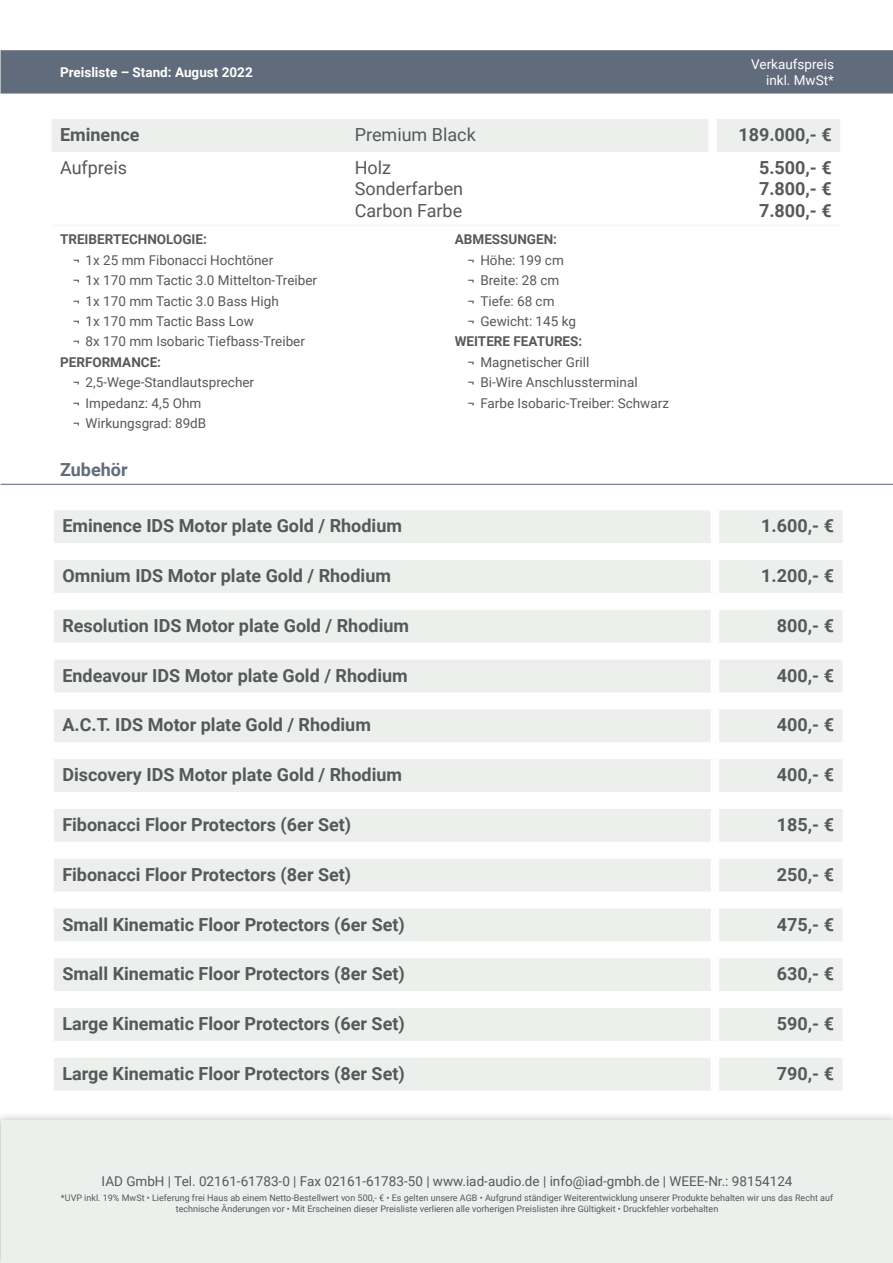
<style>
.page{position:relative;width:893px;height:1263px;background:#fff}
.page>*{position:absolute;margin:0;border:0;box-sizing:border-box;transform-origin:0 0}
.Artikel-Headline-Nam{font:700 18px "Roboto";color:#57585a}
.Artikel-Headline-VKP{font:700 18px "Roboto";color:#57585a}
.Artikel-Headline-Pre{font:18px "Roboto";color:#57585a}
.Kategorie-Headline{font:700 18px "Roboto";color:#606c7c}
.t1{font:13.5px "Roboto";color:#57585a}
.Artikel-Text{font:700 13.5px "Roboto";color:#57585a}
.t2{font:700 13.5px "Roboto";color:#fff}
.t3{font:13.5px/16.2px "Roboto";color:#fff;text-align:right}
.t4{font:9px/10.8px "Roboto";color:#57585a;text-align:center}
</style>
<div class="page">
<div style="left:0;top:1112px;width:893px;height:151px;background:#231f20;opacity:.35"></div>
<div style="left:1px;top:1121px;width:892px;height:142px;background:#edefed"></div>
<div style="left:1px;top:50px;width:892px;height:44px;background:#606c7c"></div>
<hr style="left:1px;top:484px;width:892px;height:1px;background:#606c7c">
<div style="left:54px;top:510px;width:788px;height:33px;background:#edefed"></div>
<div style="left:711px;top:510px;width:8px;height:33px;background:#fff"></div>
<div style="left:54px;top:809px;width:788px;height:33px;background:#edefed"></div>
<div style="left:711px;top:809px;width:8px;height:33px;background:#fff"></div>
<div style="left:54px;top:660px;width:788px;height:32px;background:#edefed"></div>
<div style="left:711px;top:660px;width:8px;height:32px;background:#fff"></div>
<div style="left:54px;top:958px;width:788px;height:33px;background:#edefed"></div>
<div style="left:711px;top:958px;width:8px;height:33px;background:#fff"></div>
<div style="left:54px;top:560px;width:788px;height:33px;background:#edefed"></div>
<div style="left:711px;top:560px;width:8px;height:33px;background:#fff"></div>
<div style="left:54px;top:859px;width:788px;height:32px;background:#edefed"></div>
<div style="left:711px;top:859px;width:8px;height:32px;background:#fff"></div>
<div style="left:54px;top:709px;width:788px;height:33px;background:#edefed"></div>
<div style="left:711px;top:709px;width:8px;height:33px;background:#fff"></div>
<div style="left:54px;top:1008px;width:788px;height:33px;background:#edefed"></div>
<div style="left:711px;top:1008px;width:8px;height:33px;background:#fff"></div>
<div style="left:54px;top:610px;width:788px;height:33px;background:#edefed"></div>
<div style="left:711px;top:610px;width:8px;height:33px;background:#fff"></div>
<div style="left:54px;top:909px;width:788px;height:32px;background:#edefed"></div>
<div style="left:711px;top:908px;width:8px;height:33px;background:#fff"></div>
<div style="left:54px;top:759px;width:788px;height:33px;background:#edefed"></div>
<div style="left:711px;top:759px;width:8px;height:33px;background:#fff"></div>
<div style="left:54px;top:1058px;width:788px;height:32px;background:#edefed"></div>
<div style="left:711px;top:1058px;width:8px;height:32px;background:#fff"></div>
<div style="left:52px;top:119px;width:788px;height:33px;background:#edefed"></div>
<hr style="left:52px;top:224px;width:294px;height:3px;background:#f5f7f6">
<hr style="left:585px;top:224px;width:128px;height:3px;background:#f5f7f6">
<hr style="left:713px;top:224px;width:127px;height:3px;background:#f5f7f6">
<div style="left:708px;top:119px;width:9px;height:33px;background:#fff"></div>
<hr style="left:346px;top:224px;width:167px;height:3px;background:#f5f7f6">
<hr style="left:513px;top:224px;width:72px;height:3px;background:#f5f7f6">
<p class="t2" style="left:60px;top:63px;width:194px">Preisliste – Stand: August 2022</p>
<p class="t3" style="left:751px;top:55px;width:84px">Verkaufspreis inkl. MwSt*</p>
<p class="Artikel-Headline-Nam" style="left:60px;top:122px;width:81px">Eminence</p>
<p class="Artikel-Headline-Pre" style="left:355px;top:122px;width:123px">Premium Black</p>
<p class="Artikel-Headline-VKP" style="left:738px;top:122px;width:95px">189.000,- €</p>
<p class="Artikel-Headline-Pre" style="left:60px;top:155px;width:69px">Aufpreis</p>
<p class="Artikel-Headline-Pre" style="left:355px;top:155px;width:38px">Holz</p>
<p class="Artikel-Headline-Pre" style="left:355px;top:176px;width:110px">Sonderfarben</p>
<p class="Artikel-Headline-Pre" style="left:355px;top:198px;width:109px">Carbon Farbe</p>
<p class="Artikel-Headline-VKP" style="left:759px;top:155px;width:74px">5.500,- €</p>
<p class="Artikel-Headline-VKP" style="left:759px;top:176px;width:74px">7.800,- €</p>
<p class="Artikel-Headline-VKP" style="left:759px;top:198px;width:74px">7.800,- €</p>
<p class="Artikel-Text" style="left:60px;top:230px;width:148px">TREIBERTECHNOLOGIE:</p>
<p class="t1" style="left:73px;top:250px;width:202px">¬ 1x 25 mm Fibonacci Hochtöner</p>
<p class="t1" style="left:73px;top:271px;width:246px">¬ 1x 170 mm Tactic 3.0 Mittelton-Treiber</p>
<p class="t1" style="left:73px;top:291px;width:208px">¬ 1x 170 mm Tactic 3.0 Bass High</p>
<p class="t1" style="left:73px;top:312px;width:183px">¬ 1x 170 mm Tactic Bass Low</p>
<p class="t1" style="left:73px;top:332px;width:234px">¬ 8x 170 mm Isobaric Tiefbass-Treiber</p>
<p class="Artikel-Text" style="left:60px;top:353px;width:103px">PERFORMANCE:</p>
<p class="t1" style="left:73px;top:373px;width:183px">¬ 2,5-Wege-Standlautsprecher</p>
<p class="t1" style="left:73px;top:394px;width:130px">¬ Impedanz: 4,5 Ohm</p>
<p class="t1" style="left:73px;top:414px;width:135px">¬ Wirkungsgrad: 89dB</p>
<p class="Kategorie-Headline" style="left:60px;top:457px;width:69px">Zubehör</p>
<p class="Artikel-Text" style="left:455px;top:230px;width:104px">ABMESSUNGEN:</p>
<p class="t1" style="left:468px;top:250px;width:98px">¬ Höhe: 199 cm</p>
<p class="t1" style="left:468px;top:271px;width:93px">¬ Breite: 28 cm</p>
<p class="t1" style="left:468px;top:291px;width:88px">¬ Tiefe: 68 cm</p>
<p class="t1" style="left:468px;top:312px;width:110px">¬ Gewicht: 145 kg</p>
<p class="Artikel-Text" style="left:455px;top:332px;width:129px">WEITERE FEATURES:</p>
<p class="t1" style="left:468px;top:353px;width:123px">¬ Magnetischer Grill</p>
<p class="t1" style="left:468px;top:373px;width:172px">¬ Bi-Wire Anschlussterminal</p>
<p class="t1" style="left:468px;top:394px;width:203px">¬ Farbe Isobaric-Treiber: Schwarz</p>
<p class="Artikel-Headline-Nam" style="left:62px;top:513px;width:341px">Eminence IDS Motor plate Gold / Rhodium</p>
<p class="Artikel-Headline-VKP" style="left:761px;top:513px;width:74px">1.600,- €</p>
<p class="Artikel-Headline-Nam" style="left:62px;top:563px;width:330px">Omnium IDS Motor plate Gold / Rhodium</p>
<p class="Artikel-Headline-VKP" style="left:761px;top:563px;width:74px">1.200,- €</p>
<p class="Artikel-Headline-Nam" style="left:62px;top:613px;width:348px">Resolution IDS Motor plate Gold / Rhodium</p>
<p class="Artikel-Headline-VKP" style="left:777px;top:613px;width:59px">800,- €</p>
<p class="Artikel-Headline-Nam" style="left:62px;top:663px;width:347px">Endeavour IDS Motor plate Gold / Rhodium</p>
<p class="Artikel-Headline-VKP" style="left:777px;top:663px;width:59px">400,- €</p>
<p class="Artikel-Headline-Nam" style="left:62px;top:712px;width:310px">A.C.T. IDS Motor plate Gold / Rhodium</p>
<p class="Artikel-Headline-VKP" style="left:777px;top:712px;width:59px">400,- €</p>
<p class="Artikel-Headline-Nam" style="left:62px;top:762px;width:341px">Discovery IDS Motor plate Gold / Rhodium</p>
<p class="Artikel-Headline-VKP" style="left:777px;top:762px;width:59px">400,- €</p>
<p class="Artikel-Headline-Nam" style="left:62px;top:812px;width:290px">Fibonacci Floor Protectors (6er Set)</p>
<p class="Artikel-Headline-VKP" style="left:777px;top:812px;width:59px">185,- €</p>
<p class="Artikel-Headline-Nam" style="left:62px;top:862px;width:290px">Fibonacci Floor Protectors (8er Set)</p>
<p class="Artikel-Headline-VKP" style="left:777px;top:862px;width:59px">250,- €</p>
<p class="Artikel-Headline-Nam" style="left:62px;top:911px;width:344px">Small Kinematic Floor Protectors (6er Set)</p>
<p class="Artikel-Headline-VKP" style="left:777px;top:911px;width:59px">475,- €</p>
<p class="Artikel-Headline-Nam" style="left:62px;top:961px;width:344px">Small Kinematic Floor Protectors (8er Set)</p>
<p class="Artikel-Headline-VKP" style="left:777px;top:961px;width:59px">630,- €</p>
<p class="Artikel-Headline-Nam" style="left:62px;top:1011px;width:344px">Large Kinematic Floor Protectors (6er Set)</p>
<p class="Artikel-Headline-VKP" style="left:777px;top:1011px;width:59px">590,- €</p>
<p class="Artikel-Headline-Nam" style="left:62px;top:1061px;width:344px">Large Kinematic Floor Protectors (8er Set)</p>
<p class="Artikel-Headline-VKP" style="left:777px;top:1061px;width:59px">790,- €</p>
<p class="t1" style="left:102px;top:1172px;width:692px">IAD GmbH | Tel. 02161-61783-0 | Fax 02161-61783-50 | www.iad-audio.de | info@iad-gmbh.de | WEEE-Nr.: 98154124</p>
<p class="t4" style="left:61px;top:1192px;width:774px">*UVP inkl. 19% MwSt • Lieferung frei Haus ab einem Netto-Bestellwert von 500,- € • Es gelten unsere AGB • Aufgrund ständiger Weiterentwicklung unserer Produkte behalten wir uns das Recht auf technische Änderungen vor • Mit Erscheinen dieser Preisliste verlieren alle vorherigen Preislisten ihre Gültigkeit • Druckfehler vorbehalten</p>
</div>
